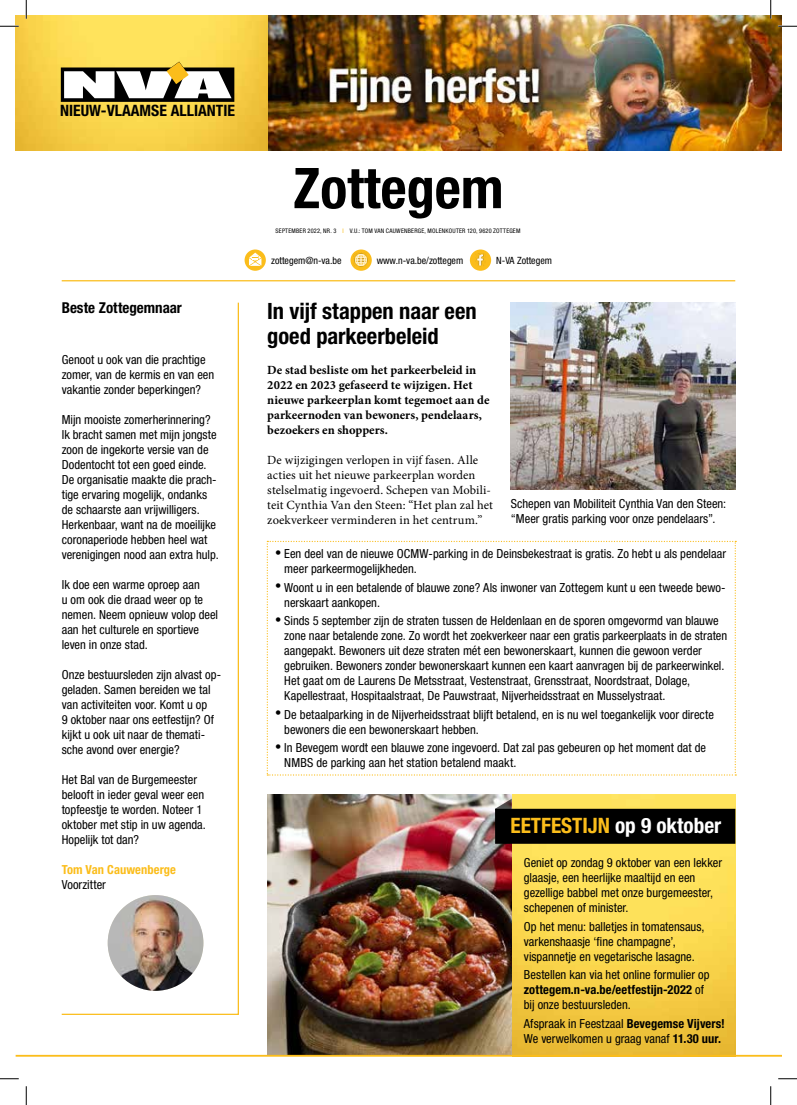
<style>
.page{position:relative;width:797px;height:1105px;background:#fff}
.page>*{position:absolute;margin:0;border:0;box-sizing:border-box;transform-origin:0 0}
.t1{font:700 condensed 56.25px "Helvetica Neue LT Std";color:#000}
.t2{font:700 condensed 22.5px/25px "Helvetica Neue LT Std";letter-spacing:-.005em;color:#000}
.t3{font:700 condensed 21.25px "Helvetica Neue LT Std";color:#fbbd1b}
.t4{font:700 condensed 15.75px "Helvetica Neue LT Std";color:#000}
.t5{font:700 condensed 15px "Helvetica Neue LT Std";color:#000}
.t6{font:condensed 12.5px/15px "Helvetica Neue LT Std";color:#000}
.t7{font:12.5px/15px "Minion Pro";color:#000}
.t8{font:700 12.5px/15px "Minion Pro";letter-spacing:.005em;color:#000}
.t9{font:700 condensed 12.5px "Helvetica Neue LT Std";letter-spacing:.005em;color:#fbbd1b}
.t10{font:condensed 10px "Helvetica Neue LT Std";color:#000}
.t11{font:condensed 6.25px "Helvetica Neue LT Std";letter-spacing:.035em;color:#000}
.s1{color:#fbbd1b}
.s2{color:#fff}
.s3{font-weight:700}
</style>
<div class="page">
<img style="left:267px;top:16px;width:514px;height:134px">
<svg style="left:61px;top:302px;width:178px;height:713px"></svg>
<svg style="left:267px;top:541px;width:469px;height:235px"></svg>
<img style="left:511px;top:303px;width:224px;height:186px">
<img style="left:108px;top:895px;width:95px;height:96px;border-radius:48px">
<img style="left:267px;top:794px;width:245px;height:231px">
<img style="left:512px;top:794px;width:223px;height:231px">
<div style="left:495px;top:809px;width:240px;height:35px;background:#000"></div>
<svg style="left:495px;top:799px;width:16px;height:12px"></svg>
<hr style="left:62px;top:280px;width:673px;height:1px;background:#fbbd1b">
<svg style="left:16px;top:16px;width:251px;height:134px;background:#f8d34b"></svg>
<svg style="left:61px;top:62px;width:173px;height:40px"></svg>
<svg style="left:16px;top:1025px;width:765px;height:32px"></svg>
<svg style="left:350px;top:249px;width:22px;height:22px"></svg>
<img style="left:353px;top:252px;width:16px;height:16px">
<svg style="left:244px;top:249px;width:22px;height:22px"></svg>
<svg style="left:249px;top:253px;width:12px;height:13px"></svg>
<div style="left:470px;top:249px;width:21px;height:22px;background:#fbbd1b;border-radius:50%"></div>
<img style="left:476px;top:253px;width:8px;height:13px">
<svg style="left:0;top:25px;width:19px;height:2px"></svg>
<svg style="left:778px;top:25px;width:19px;height:2px"></svg>
<svg style="left:0;top:1078px;width:19px;height:1px"></svg>
<svg style="left:778px;top:1078px;width:19px;height:1px"></svg>
<svg style="left:25px;top:0;width:2px;height:19px"></svg>
<svg style="left:25px;top:1086px;width:2px;height:19px"></svg>
<svg style="left:770px;top:0;width:1px;height:19px"></svg>
<svg style="left:770px;top:1086px;width:1px;height:19px"></svg>
<p class="t4" style="left:60px;top:101px;width:176px">NIEUW-VLAAMSE ALLIANTIE</p>
<p class="t5" style="left:62px;top:299px;width:122px">Beste Zottegemnaar</p>
<p class="t6" style="left:62px;top:352px;width:154px">Genoot u ook van die prachtige zomer, van de kermis en van een vakantie zonder beperkingen?</p>
<p class="t6" style="left:62px;top:412px;width:158px">Mijn mooiste zomerherinnering?<br>Ik bracht samen met mijn jongste zoon de ingekorte versie van de<br>Dodentocht tot een goed einde.<br>De organisatie maakte die prach&shy;tige ervaring mogelijk, ondanks de schaarste aan vrijwilligers.<br>Herkenbaar, want na de moeilijke coronaperiode hebben heel wat verenigingen nood aan extra hulp.</p>
<p class="t6" style="left:62px;top:577px;width:158px">Ik doe een warme oproep aan<br>u om ook die draad weer op te nemen. Neem opnieuw volop deel aan het culturele en sportieve leven in onze stad.</p>
<p class="t6" style="left:62px;top:667px;width:161px">Onze bestuursleden zijn alvast op&shy;geladen. Samen bereiden we tal van activiteiten voor. Komt u op<br>9 oktober naar ons eetfestijn? Of kijkt u ook uit naar de themati&shy;sche avond over energie?</p>
<p class="t6" style="left:62px;top:772px;width:146px">Het Bal van de Burgemeester belooft in ieder geval weer een topfeestje te worden. Noteer 1 oktober met stip in uw agenda.<br>Hopelijk tot dan?</p>
<p class="t9" style="left:62px;top:862px;width:116px">Tom Van Cauwenberge</p>
<p class="t6" style="left:62px;top:877px;width:46px">Voorzitter</p>
<h1 class="t1" style="left:293px;top:154px;width:212px">Zottegem</h1>
<p class="t10" style="left:271px;top:254px;width:72px">zottegem@n-va.be</p>
<p class="t10" style="left:376px;top:254px;width:88px">www.n-va.be/zottegem</p>
<p class="t10" style="left:496px;top:254px;width:57px">N-VA Zottegem</p>
<p class="t11" style="left:275px;top:227px;width:246px">SEPTEMBER 2022, NR. 3 <span class="s1">I</span> V.U.: TOM VAN CAUWENBERGE, MOLENKOUTER 120, 9620 ZOTTEGEM</p>
<h2 class="t2" style="left:267px;top:298px;width:211px">In vijf stappen naar een goed parkeerbeleid</h2>
<p class="t8" style="left:267px;top:362px;width:224px">De stad besliste om het parkeerbeleid in 2022 en 2023 gefaseerd te wijzigen. Het nieuwe parkeerplan komt tegemoet aan de parkeernoden van bewoners, pendelaars, bezoekers en shoppers.</p>
<p class="t7" style="left:267px;top:452px;width:227px">De wijzigingen verlopen in vijf fasen. Alle acties uit het nieuwe parkeerplan worden stelselmatig ingevoerd. Schepen van Mobili&shy;teit Cynthia Van den Steen: “Het plan zal het zoekverkeer verminderen in het centrum.”</p>
<p class="t6" style="left:284px;top:546px;width:443px;text-indent:-9px">• Een deel van de nieuwe OCMW-parking in de Deinsbekestraat is gratis. Zo hebt u als pendelaar meer parkeermogelijkheden.</p>
<p class="t6" style="left:284px;top:580px;width:443px;text-indent:-9px">• Woont u in een betalende of blauwe zone? Als inwoner van Zottegem kunt u een tweede bewo&shy;nerskaart aankopen.</p>
<p class="t6" style="left:284px;top:613px;width:444px;text-indent:-9px">• Sinds 5 september zijn de straten tussen de Heldenlaan en de sporen omgevormd van blauwe zone naar betalende zone. Zo wordt het zoekverkeer naar een gratis parkeerplaats in de straten aangepakt. Bewoners uit deze straten mét een bewonerskaart, kunnen die gewoon verder gebruiken. Bewoners zonder bewonerskaart kunnen een kaart aanvragen bij de parkeerwinkel.<br>Het gaat om de Laurens De Metsstraat, Vestenstraat, Grensstraat, Noordstraat, Dolage, Kapellestraat, Hospitaalstraat, De Pauwstraat, Nijverheidsstraat en Musselystraat.</p>
<p class="t6" style="left:284px;top:707px;width:431px;text-indent:-9px">• De betaalparking in de Nijverheidsstraat blijft betalend, en is nu wel toegankelijk voor directe bewoners die een bewonerskaart hebben.</p>
<p class="t6" style="left:284px;top:740px;width:423px;text-indent:-9px">• In Bevegem wordt een blauwe zone ingevoerd. Dat zal pas gebeuren op het moment dat de<br>NMBS de parking aan het station betalend maakt.</p>
<p class="t6" style="left:511px;top:496px;width:217px">Schepen van Mobiliteit Cynthia Van den Steen: “Meer gratis parking voor onze pendelaars”.</p>
<h3 class="t3" style="left:510px;top:813px;width:212px">EETFESTIJN <span class="s2">op 9 oktober</span></h3>
<p class="t6" style="left:524px;top:855px;width:200px">Geniet op zondag 9 oktober van een lekker glaasje, een heerlijke maaltijd en een gezellige babbel met onze burgemeester, schepenen of minister.</p>
<p class="t6" style="left:524px;top:918px;width:182px">Op het menu: balletjes in tomatensaus, varkenshaasje ‘fine champagne’, vispannetje en vegetarische lasagne.</p>
<p class="t6" style="left:524px;top:967px;width:187px">Bestellen kan via het online formulier op <span class="s3">zottegem.n-va.be/eetfestijn-2022</span> of bij onze bestuursleden.</p>
<p class="t6" style="left:524px;top:1015px;width:202px">Afspraak in Feestzaal <span class="s3">Bevegemse Vijvers!<br></span>We verwelkomen u graag vanaf <span class="s3">11.30 uur.</span></p>
</div>
